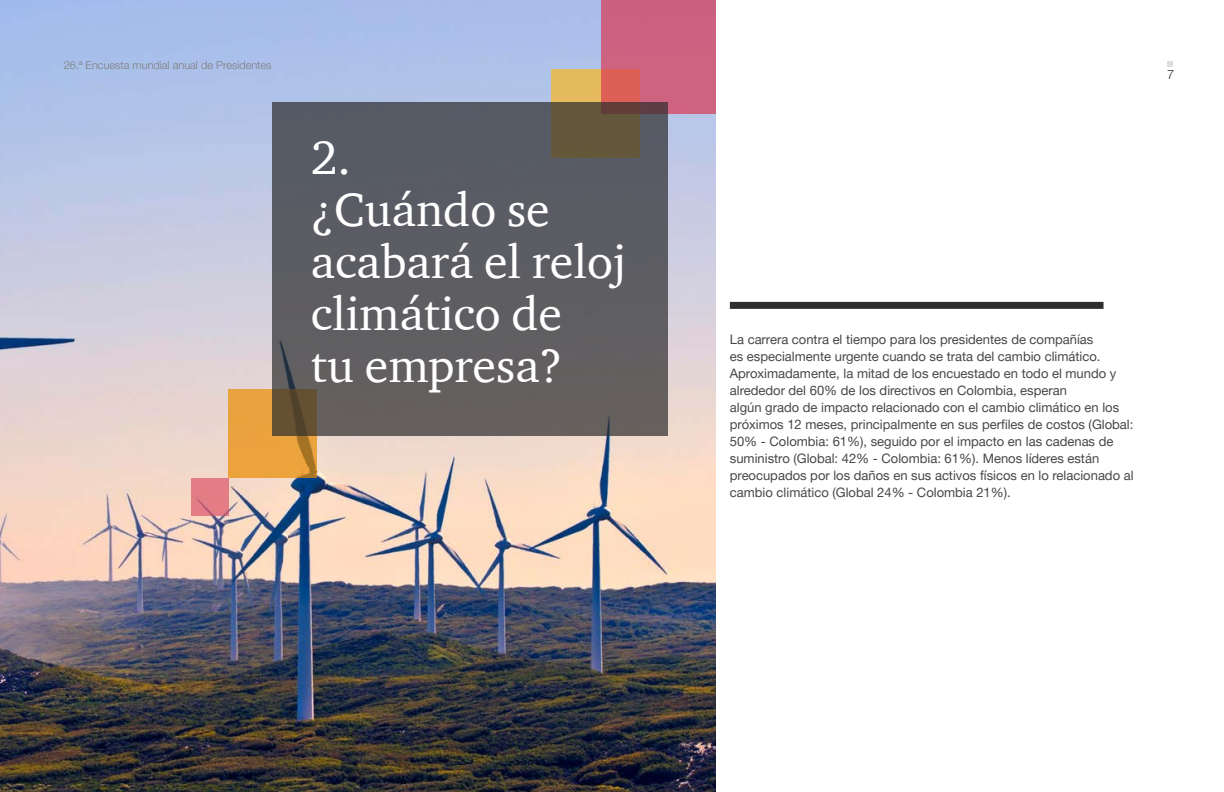
<style>
.page{position:relative;width:1224px;height:792px;background:#fff}
.page>*{position:absolute;margin:0;border:0;box-sizing:border-box;transform-origin:0 0}
.t1{font:48px/52px "ITC Charter Com";color:#fff}
.t2{font:13px/17px "Helvetica Neue LT Pro";color:#464646}
.t3{font:300 13px "Helvetica Neue LT Pro";color:#2d2d2d}
.t4{font:300 11px "Helvetica Neue LT Pro";color:#7d7e7f}
</style>
<div class="page">
<img style="left:0;top:0;width:716px;height:792px">
<div style="left:551px;top:70px;width:88px;height:88px;background:#e3ba5c"></div>
<svg style="left:601px;top:0;width:115px;height:114px;background:#ce617c"></svg>
<svg style="left:228px;top:390px;width:89px;height:88px;background:#e39d3b"></svg>
<div style="left:191px;top:478px;width:37px;height:38px;background:#e27c86"></div>
<div style="left:730px;top:302px;width:374px;height:7px;background:#2c2d2d"></div>
<div style="left:273px;top:102px;width:395px;height:333px;background:#5d5d62"></div>
<svg style="left:1167px;top:61px;width:6px;height:5px"></svg>
<p class="t4" style="left:64px;top:58px;width:209px">26.ª Encuesta mundial anual de Presidentes</p>
<h1 class="t1" style="left:311px;top:131px;width:316px">2.<br>¿Cuándo se acabará el reloj climático de<br>tu empresa?</h1>
<p class="t3" style="left:1167px;top:67px;width:9px">7</p>
<p class="t2" style="left:730px;top:330px;width:405px">La carrera contra el tiempo para los presidentes de compañías<br>es especialmente urgente cuando se trata del cambio climático.<br>Aproximadamente, la mitad de los encuestado en todo el mundo y alrededor del 60% de los directivos en Colombia, esperan<br>algún grado de impacto relacionado con el cambio climático en los próximos 12 meses, principalmente en sus perfiles de costos (Global:<br>50% - Colombia: 61%), seguido por el impacto en las cadenas de suministro (Global: 42% - Colombia: 61%). Menos líderes están preocupados por los daños en sus activos físicos en lo relacionado al cambio climático (Global 24% - Colombia 21%).</p>
</div>
